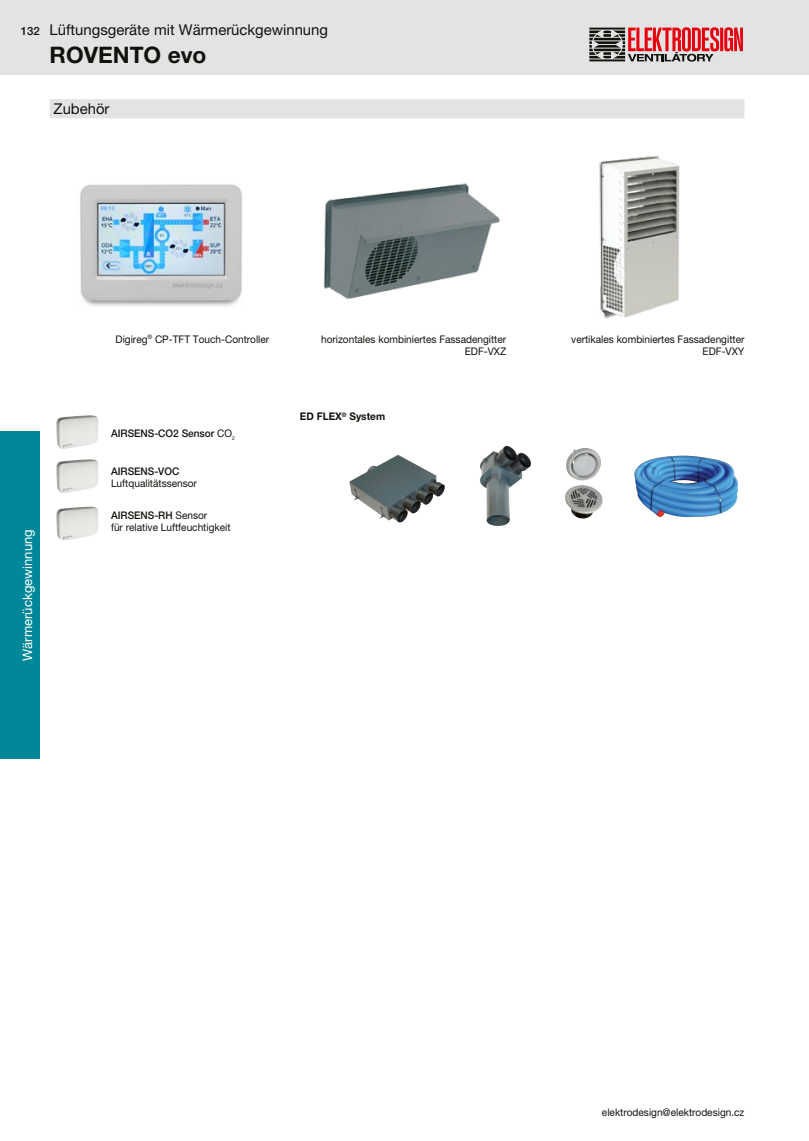
<style>
.page{position:relative;width:809px;height:1141px;background:#fff}
.page>*{position:absolute;margin:0;border:0;box-sizing:border-box;transform-origin:0 0}
.t1{font:700 22.75px "Helvetica Neue LT Pro";color:#12120d}
.t2{font:14.88px "Helvetica Neue LT Pro";color:#12120d}
.t3{font:13.12px "Helvetica Neue LT Pro";color:#fff}
.t4{font:500 11.38px "Helvetica Neue LT Pro";color:#12120d}
.t5{font:10.5px/12.2px "Helvetica Neue LT Pro";color:#12120d;text-align:right;scale:.96 1}
.t6{font:500 10.5px "Helvetica Neue LT Pro";color:#12120d;scale:.96 1}
.t7{font:700 10.5px "Helvetica Neue LT Pro";color:#12120d;scale:.96 1}
.s1{font-weight:400}
.s2{font-weight:500}
</style>
<div class="page">
<div style="left:0;top:0;width:809px;height:74px;background:#e2e3e3"></div>
<div style="left:0;top:432px;width:40px;height:327px;background:#008799"></div>
<svg style="left:589px;top:27px;width:154px;height:35px"></svg>
<div style="left:50px;top:99px;width:694px;height:19px;background:#e2e3e3"></div>
<img style="left:57px;top:415px;width:41px;height:34px">
<img style="left:57px;top:459px;width:41px;height:34px">
<img style="left:57px;top:507px;width:41px;height:34px">
<img style="left:80px;top:184px;width:162px;height:122px">
<img style="left:323px;top:183px;width:177px;height:117px">
<img style="left:599px;top:155px;width:81px;height:164px">
<img style="left:634px;top:456px;width:50px;height:61px">
<img style="left:566px;top:448px;width:35px;height:32px">
<img style="left:565px;top:485px;width:38px;height:34px">
<img style="left:480px;top:446px;width:51px;height:80px">
<img style="left:349px;top:455px;width:96px;height:68px">
<p class="t4" style="left:21px;top:25px;width:20px">132</p>
<h2 class="t2" style="left:50px;top:21px;width:280px">Lüftungsgeräte mit Wärmerückgewinnung</h2>
<h1 class="t1" style="left:50px;top:41px;width:158px">ROVENTO evo</h1>
<h2 class="t2" style="left:54px;top:100px;width:57px">Zubehör</h2>
<p class="t3" style="left:20px;top:661px;width:133px;rotate:-90deg">Wärmerückgewinnung</p>
<p class="t5" style="left:116px;top:333px;width:162px">Digireg<sup>®</sup> CP-TFT Touch-Controller</p>
<p class="t6" style="left:111px;top:427px;width:130px">AIRSENS-CO2 Sensor <span class="s1">CO</span><sub>2</sub></p>
<p class="t6" style="left:111px;top:465px;width:73px">AIRSENS-VOC</p>
<p class="t5" style="left:111px;top:477px;width:91px">Luftqualitätssensor</p>
<p class="t5" style="left:111px;top:509px;width:126px;text-align:left"><span class="s2">AIRSENS-RH</span> Sensor<br>für relative Luftfeuchtigkeit</p>
<p class="t5" style="left:321px;top:333px;width:194px">horizontales kombiniertes Fassadengitter<br>EDF-VXZ</p>
<p class="t7" style="left:300px;top:410px;width:90px">ED FLEX<sup>®</sup> System</p>
<p class="t5" style="left:571px;top:333px;width:182px">vertikales kombiniertes Fassadengitter<br>EDF-VXY</p>
<p class="t5" style="left:602px;top:1106px;width:150px">elektrodesign@elektrodesign.cz</p>
</div>
